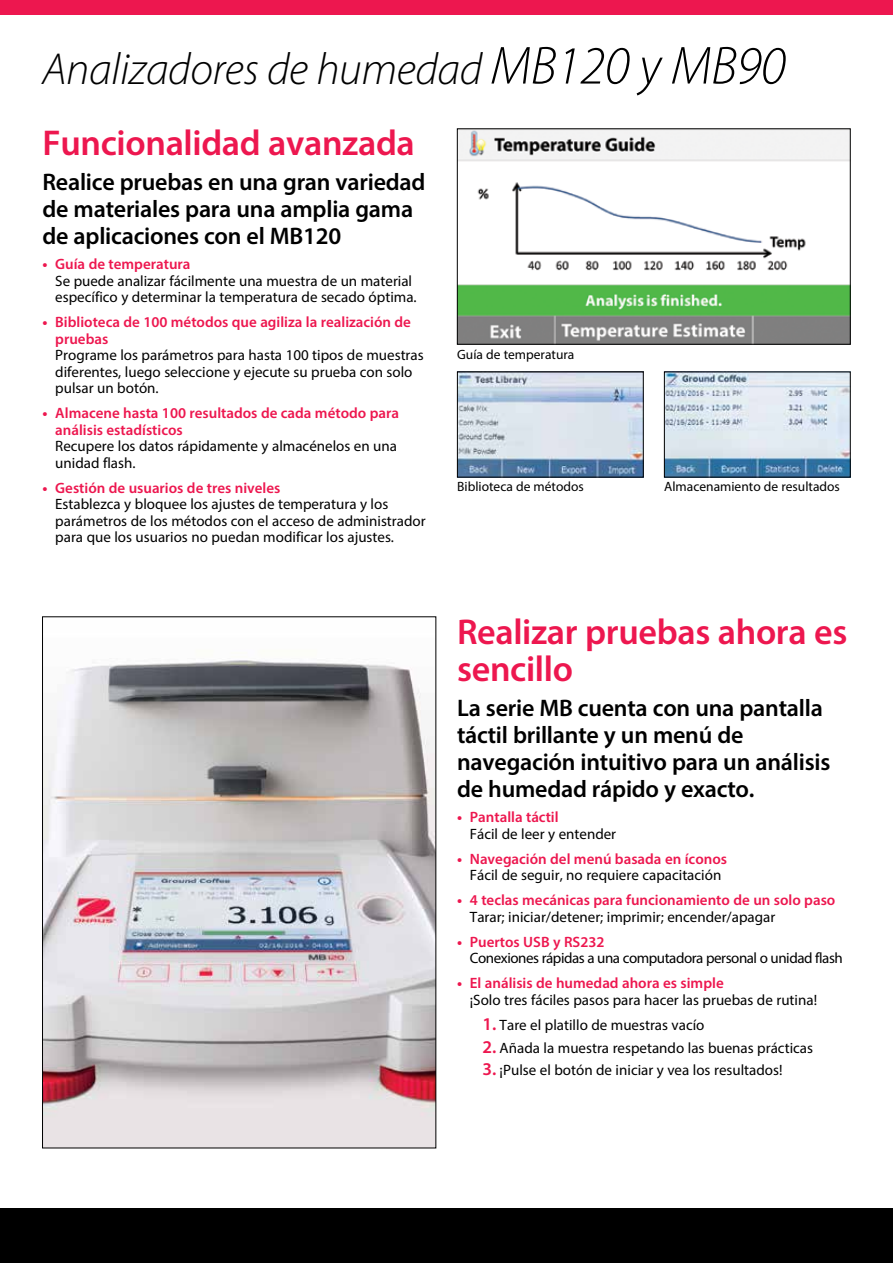
<style>
.page{position:relative;width:893px;height:1263px;background:#fff}
.page>*{position:absolute;margin:0;border:0;box-sizing:border-box;transform-origin:0 0}
.t1{font:italic 300 45px "Myriad Pro";letter-spacing:-.01em;color:#000}
.t2{font:600 36px/37px "Myriad Pro";letter-spacing:-.01em;color:#ed174f}
.t3{font:600 24px/27px "Myriad Pro";letter-spacing:-.01em;color:#000}
.t4{font:15px/16.5px "Myriad Pro";color:#000}
.t5{font:600 15px/16.5px "Myriad Pro";color:#ed174f}
.t6{font:15px/16.5px "Myriad Pro";letter-spacing:-.03em;color:#000}
.t7{font:13.5px "Myriad Pro";color:#000}
.s1{font-size:54px}
.s2{font-weight:700;color:#ed174f}
.s3{font-weight:600;color:#ed174f}
.s4{font-weight:700}
.s5{font-weight:400;color:#000}
.s6{font-weight:600;font-size:18px;color:#ed174f}
</style>
<div class="page">
<div style="left:0;top:0;width:893px;height:15px;background:#ed174f"></div>
<div style="left:0;top:1208px;width:893px;height:55px;background:#000"></div>
<img style="left:459px;top:374px;width:182px;height:101px">
<img style="left:666px;top:374px;width:182px;height:101px">
<img style="left:459px;top:131px;width:389px;height:211px">
<img style="left:44px;top:660px;width:390px;height:486px">
<h1 class="t1" style="left:43px;top:42px;width:745px">Analizadores de humedad <span class="s1">MB120 y MB90</span></h1>
<h2 class="t2" style="left:43px;top:123px;width:374px">Funcionalidad avanzada</h2>
<h3 class="t3" style="left:43px;top:168px;width:384px">Realice pruebas en una gran variedad de materiales para una amplia gama de aplicaciones con el MB120</h3>
<p class="t4" style="left:55px;top:256px;width:363px;text-indent:-13px"><span class="s2">•</span> <span class="s3">Guía de temperatura<br></span>Se puede analizar fácilmente una muestra de un material específico y determinar la temperatura de secado óptima.</p>
<p class="t5" style="left:55px;top:313px;width:357px;text-indent:-13px"><span class="s4">•</span> Biblioteca de 100 métodos que agiliza la realización de pruebas</p>
<p class="t4" style="left:55px;top:347px;width:370px">Programe los parámetros para hasta 100 tipos de muestras diferentes, luego seleccione y ejecute su prueba con solo pulsar un botón.</p>
<p class="t5" style="left:55px;top:404px;width:345px;text-indent:-13px"><span class="s4">•</span> Almacene hasta 100 resultados de cada método para análisis estadísticos</p>
<p class="t4" style="left:55px;top:438px;width:343px">Recupere los datos rápidamente y almacénelos en una unidad flash.</p>
<p class="t4" style="left:55px;top:479px;width:372px;text-indent:-13px"><span class="s2">•</span> <span class="s3">Gestión de usuarios de tres niveles<br></span>Establezca y bloquee los ajustes de temperatura y los parámetros de los métodos con el acceso de administrador para que los usuarios no puedan modificar los ajustes.</p>
<p class="t7" style="left:457px;top:346px;width:119px">Guía de temperatura</p>
<p class="t7" style="left:457px;top:478px;width:128px">Biblioteca de métodos</p>
<p class="t7" style="left:664px;top:478px;width:177px">Almacenamiento de resultados</p>
<h2 class="t2" style="left:457px;top:612px;width:392px">Realizar pruebas ahora es sencillo</h2>
<h3 class="t3" style="left:457px;top:694px;width:375px">La serie MB cuenta con una pantalla táctil brillante y un menú de navegación intuitivo para un análisis de humedad rápido y exacto.</h3>
<p class="t4" style="left:470px;top:809px;width:148px;text-indent:-13px"><span class="s2">•</span> <span class="s3">Pantalla táctil<br></span>Fácil de leer y entender</p>
<p class="t4" style="left:457px;top:850px;width:271px;text-align:center"><span class="s2">•</span> <span class="s3">Navegación del menú basada en íconos<br></span>Fácil de seguir, no requiere capacitación</p>
<p class="t5" style="left:470px;top:891px;width:367px;text-indent:-13px"><span class="s4">•</span> 4 teclas mecánicas para funcionamiento de un solo paso<br><span class="s5">Tarar; iniciar/detener; imprimir; encender/apagar</span></p>
<p class="t6" style="left:470px;top:933px;width:374px;text-indent:-13px"><span class="s2">•</span> <span class="s3">Puertos USB y RS232<br></span>Conexiones rápidas a una computadora personal o unidad flash</p>
<p class="t4" style="left:470px;top:975px;width:349px;text-indent:-13px"><span class="s2">•</span> <span class="s3">El análisis de humedad ahora es simple<br></span>¡Solo tres fáciles pasos para hacer las pruebas de rutina!</p>
<p class="t4" style="left:483px;top:1016px;width:223px"><span class="s6">1.</span> Tare el platillo de muestras vacío</p>
<p class="t4" style="left:483px;top:1039px;width:332px"><span class="s6">2.</span> Añada la muestra respetando las buenas prácticas</p>
<p class="t4" style="left:483px;top:1062px;width:301px"><span class="s6">3.</span> ¡Pulse el botón de iniciar y vea los resultados!</p>
</div>
